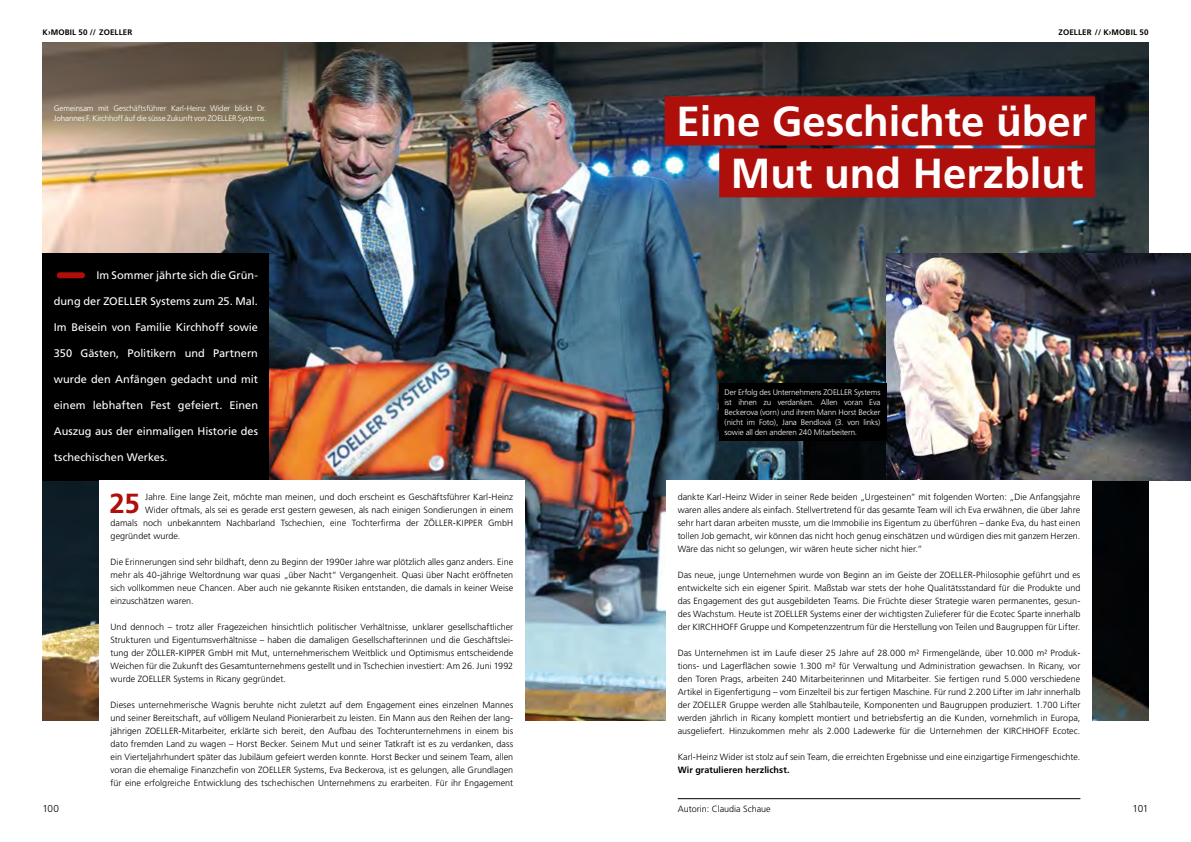
<style>
.page{position:relative;width:1191px;height:842px;background:#fff}
.page>*{position:absolute;margin:0;border:0;box-sizing:border-box;transform-origin:0 0}
.t1{font:700 42px/52px "Frutiger";color:#fff;text-align:right}
.t2{font:700 27.6px "Frutiger";color:#ae0f0a}
.t3{font:11px "Frutiger";color:#fff}
.t4{font:300 10px "Frutiger";letter-spacing:-.04em;color:#000}
.t5{font:300 9px/13px "Frutiger";letter-spacing:.005em;color:#000;text-align:justify}
.t6{font:700 9px "Frutiger";letter-spacing:.01em;color:#000}
.t7{font:300 8px/10px "Frutiger";letter-spacing:-.015em;color:#fff}
.t8{font:700 8px "Frutiger";letter-spacing:.02em;color:#000}
.s1{color:#ae0f0a}
</style>
<div class="page">
<img style="left:43px;top:43px;width:1105px;height:678px">
<img style="left:886px;top:253px;width:305px;height:227px">
<div style="left:664px;top:96px;width:431px;height:49px;background:#ae0f0a"></div>
<div style="left:719px;top:148px;width:376px;height:49px;background:#ae0f0a"></div>
<div style="left:43px;top:253px;width:226px;height:227px;background:#000"></div>
<div style="left:60px;top:272px;width:22px;height:6px;background:#ae0f0a"></div>
<div style="left:99px;top:480px;width:425px;height:324px;background:#fff"></div>
<div style="left:666px;top:480px;width:425px;height:343px;background:#fff"></div>
<hr style="left:677px;top:798px;width:403px;height:1px;background:#000">
<div style="left:719px;top:383px;width:167px;height:57px;background:#000"></div>
<p class="t8" style="left:43px;top:27px;width:91px">K›MOBIL 50 // ZOELLER</p>
<p class="t8" style="left:1058px;top:27px;width:91px">ZOELLER // K›MOBIL 50</p>
<p class="t7" style="left:54px;top:103px;width:214px">Gemeinsam mit Geschäftsführer Karl-Heinz Wider blickt Dr.<br>Johannes F. Kirchhoff àuf die süsse Zukunft von ZOELLER Systems.</p>
<h1 class="t1" style="left:676px;top:95px;width:420px">Eine Geschichte über<span class="s1">.<br></span>Mut und Herzblut<span class="s1">.</span></h1>
<p class="t3" style="left:96px;top:269px;width:163px">Im Sommer jährte sich die Grün-</p>
<p class="t3" style="left:54px;top:295px;width:206px">dung der ZOELLER Systems zum 25. Mal.</p>
<p class="t3" style="left:54px;top:321px;width:206px">Im Beisein von Familie Kirchhoff sowie</p>
<p class="t3" style="left:54px;top:347px;width:206px">350 Gästen, Politikern und Partnern</p>
<p class="t3" style="left:54px;top:373px;width:206px">wurde den Anfängen gedacht und mit</p>
<p class="t3" style="left:54px;top:399px;width:206px">einem lebhaften Fest gefeiert. Einen</p>
<p class="t3" style="left:54px;top:425px;width:206px">Auszug aus der einmaligen Historie des</p>
<p class="t3" style="left:54px;top:451px;width:115px">tschechischen Werkes.</p>
<h2 class="t2" style="left:109px;top:487px;width:32px">25</h2>
<p class="t5" style="left:145px;top:490px;width:369px">Jahre. Eine lange Zeit, möchte man meinen, und doch erscheint es Geschäftsführer Karl-Heinz</p>
<p class="t7" style="left:724px;top:387px;width:157px;text-align:justify">Der Erfolg des Unternehmens ZOELLER Systems ist ihnen zu verdanken. Allen voran Eva Beckerova (vorn) und ihrem Mann Horst Becker (nicht im Foto), Jana Bendlová (3. von links) sowie all den anderen 240 Mitarbeitern.</p>
<p class="t5" style="left:677px;top:490px;width:404px">dankte Karl-Heinz Wider in seiner Rede beiden „Urgesteinen” mit folgenden Worten: „Die Anfangsjahre waren alles andere als einfach. Stellvertretend für das gesamte Team will ich Eva erwähnen, die über Jahre sehr hart daran arbeiten musste, um die Immobilie ins Eigentum zu überführen – danke Eva, du hast einen tollen Job gemacht, wir können das nicht hoch genug einschätzen und würdigen dies mit ganzem Herzen.<br>Wäre das nicht so gelungen, wir wären heute sicher nicht hier.”</p>
<p class="t5" style="left:677px;top:568px;width:404px">Das neue, junge Unternehmen wurde von Beginn an im Geiste der ZOELLER-Philosophie geführt und es entwickelte sich ein eigener Spirit. Maßstab war stets der hohe Qualitätsstandard für die Produkte und das Engagement des gut ausgebildeten Teams. Die Früchte dieser Strategie waren permanentes, gesun&shy;des Wachstum. Heute ist ZOELLER Systems einer der wichtigsten Zulieferer für die Ecotec Sparte innerhalb der KIRCHHOFF Gruppe und Kompetenzzentrum für die Herstellung von Teilen und Baugruppen für Lifter.</p>
<p class="t5" style="left:677px;top:646px;width:404px">Das Unternehmen ist im Laufe dieser 25 Jahre auf 28.000 m² Firmengelände, über 10.000 m² Produk&shy;tions- und Lagerflächen sowie 1.300 m² für Verwaltung und Administration gewachsen. In Ricany, vor den Toren Prags, arbeiten 240 Mitarbeiterinnen und Mitarbeiter. Sie fertigen rund 5.000 verschiedene Artikel in Eigenfertigung – vom Einzelteil bis zur fertigen Maschine. Für rund 2.200 Lifter im Jahr innerhalb der ZOELLER Gruppe werden alle Stahlbauteile, Komponenten und Baugruppen produziert. 1.700 Lifter werden jährlich in Ricany komplett montiert und betriebsfertig an die Kunden, vornehmlich in Europa, ausgeliefert. Hinzukommen mehr als 2.000 Ladewerke für die Unternehmen der KIRCHHOFF Ecotec.</p>
<p class="t5" style="left:677px;top:750px;width:404px">Karl-Heinz Wider ist stolz auf sein Team, die erreichten Ergebnisse und eine einzigartige Firmengeschichte.</p>
<p class="t6" style="left:677px;top:764px;width:113px">Wir gratulieren herzlichst.</p>
<p class="t5" style="left:677px;top:802px;width:95px">Autorin: Claudia Schaue</p>
<p class="t5" style="left:145px;top:503px;width:369px">Wider oftmals, als sei es gerade erst gestern gewesen, als nach einigen Sondierungen in einem</p>
<p class="t5" style="left:111px;top:516px;width:404px">damals noch unbekanntem Nachbarland Tschechien, eine Tochterfirma der ZÖLLER-KIPPER GmbH</p>
<p class="t5" style="left:111px;top:529px;width:71px">gegründet wurde.</p>
<p class="t5" style="left:111px;top:555px;width:404px">Die Erinnerungen sind sehr bildhaft, denn zu Beginn der 1990er Jahre war plötzlich alles ganz anders. Eine mehr als 40-jährige Weltordnung war quasi „über Nacht“ Vergangenheit. Quasi über Nacht eröffneten sich vollkommen neue Chancen. Aber auch nie gekannte Risiken entstanden, die damals in keiner Weise einzuschätzen waren.</p>
<p class="t5" style="left:111px;top:620px;width:404px">Und dennoch – trotz aller Fragezeichen hinsichtlich politischer Verhältnisse, unklarer gesellschaftlicher Strukturen und Eigentumsverhältnisse – haben die damaligen Gesellschafterinnen und die Geschäftslei&shy;tung der ZÖLLER-KIPPER GmbH mit Mut, unternehmerischem Weitblick und Optimismus entscheidende Weichen für die Zukunft des Gesamtunternehmens gestellt und in Tschechien investiert: Am 26. Juni 1992 wurde ZOELLER Systems in Ricany gegründet.</p>
<p class="t5" style="left:111px;top:698px;width:404px">Dieses unternehmerische Wagnis beruhte nicht zuletzt auf dem Engagement eines einzelnen Mannes und seiner Bereitschaft, auf völligem Neuland Pionierarbeit zu leisten. Ein Mann aus den Reihen der lang&shy;jährigen ZOELLER-Mitarbeiter, erklärte sich bereit, den Aufbau des Tochterunternehmens in einem bis dato fremden Land zu wagen – Horst Becker. Seinem Mut und seiner Tatkraft ist es zu verdanken, dass ein Vierteljahrhundert später das Jubiläum gefeiert werden konnte. Horst Becker und seinem Team, allen voran die ehemalige Finanzchefin von ZOELLER Systems, Eva Beckerova, ist es gelungen, alle Grundlagen für eine erfolgreiche Entwicklung des tschechischen Unternehmens zu erarbeiten. Für ihr Engagement</p>
<p class="t4" style="left:43px;top:803px;width:18px">100</p>
<p class="t4" style="left:1132px;top:803px;width:17px">101</p>
</div>
